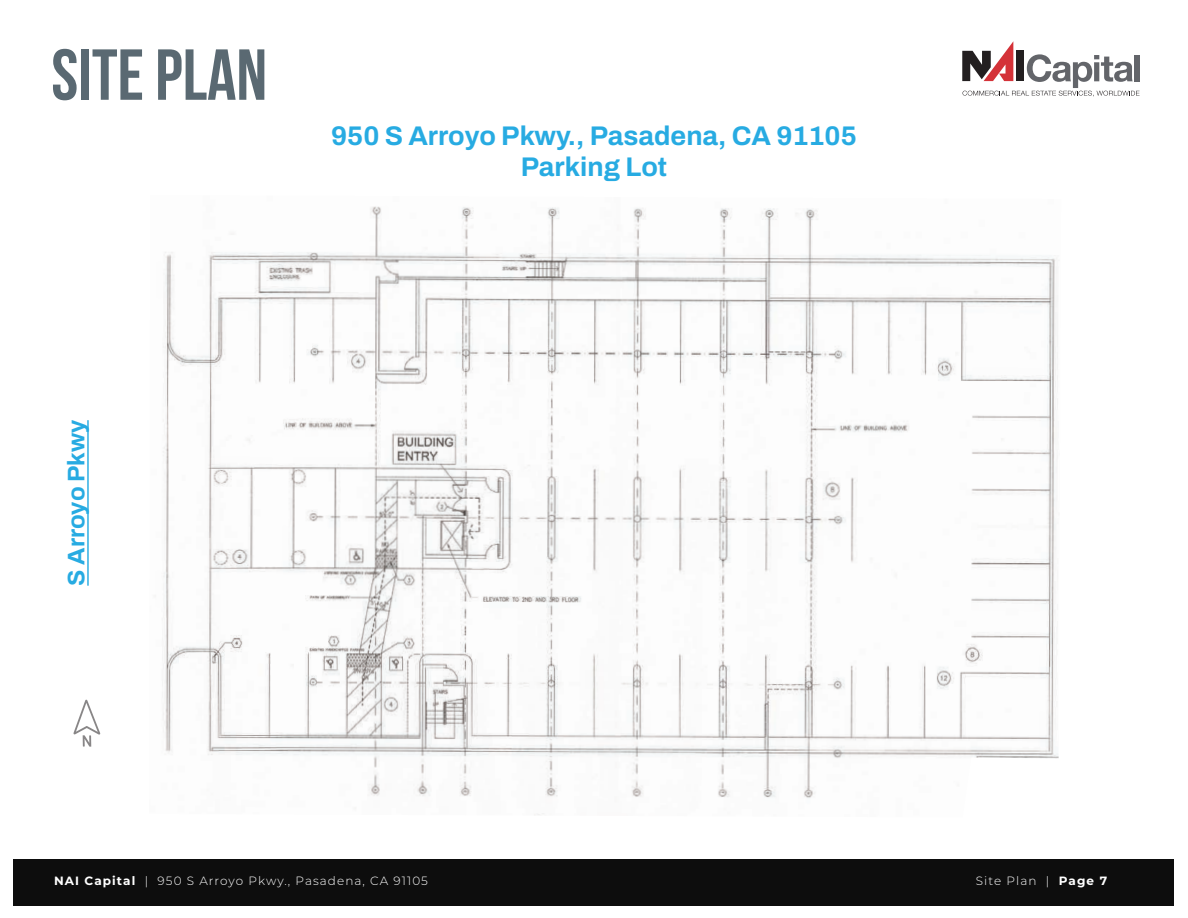
<style>
.page{position:relative;width:1188px;height:918px;background:#fff}
.page>*{position:absolute;margin:0;border:0;box-sizing:border-box;transform-origin:0 0}
.t1{font:700 72px "Bebas Neue";color:#5a6972}
.t2{font:600 27px "Archivo";color:#27abe2}
.t3{font:600 24px "Archivo";color:#27abe2}
.t4{font:300 12px "Montserrat";letter-spacing:.09em;color:#fff}
.s1{font-weight:700}
</style>
<div class="page">
<div style="left:14px;top:859px;width:1160px;height:47px;background:#0d0d0d"></div>
<svg style="left:962px;top:41px;width:178px;height:55px"></svg>
<img style="left:162px;top:206px;width:897px;height:609px">
<hr style="left:87px;top:420px;width:2px;height:166px;background:#27abe2">
<svg style="left:73px;top:700px;width:27px;height:47px"></svg>
<p class="t1" style="left:51px;top:35px;width:217px">SITEPLAN</p>
<p class="t2" style="left:331px;top:115px;width:527px">950 S Arroyo Pkwy., Pasadena, CA 91105</p>
<p class="t2" style="left:521px;top:147px;width:148px">Parking Lot</p>
<p class="t3" style="left:58px;top:586px;width:167px;rotate:-90deg">S Arroyo Pkwy</p>
<p class="t4" style="left:54px;top:872px;width:376px"><span class="s1">NAI Capital</span> | 950 S Arroyo Pkwy., Pasadena, CA 91105</p>
<p class="t4" style="left:976px;top:872px;width:133px">Site Plan | <span class="s1">Page 7</span></p>
</div>
